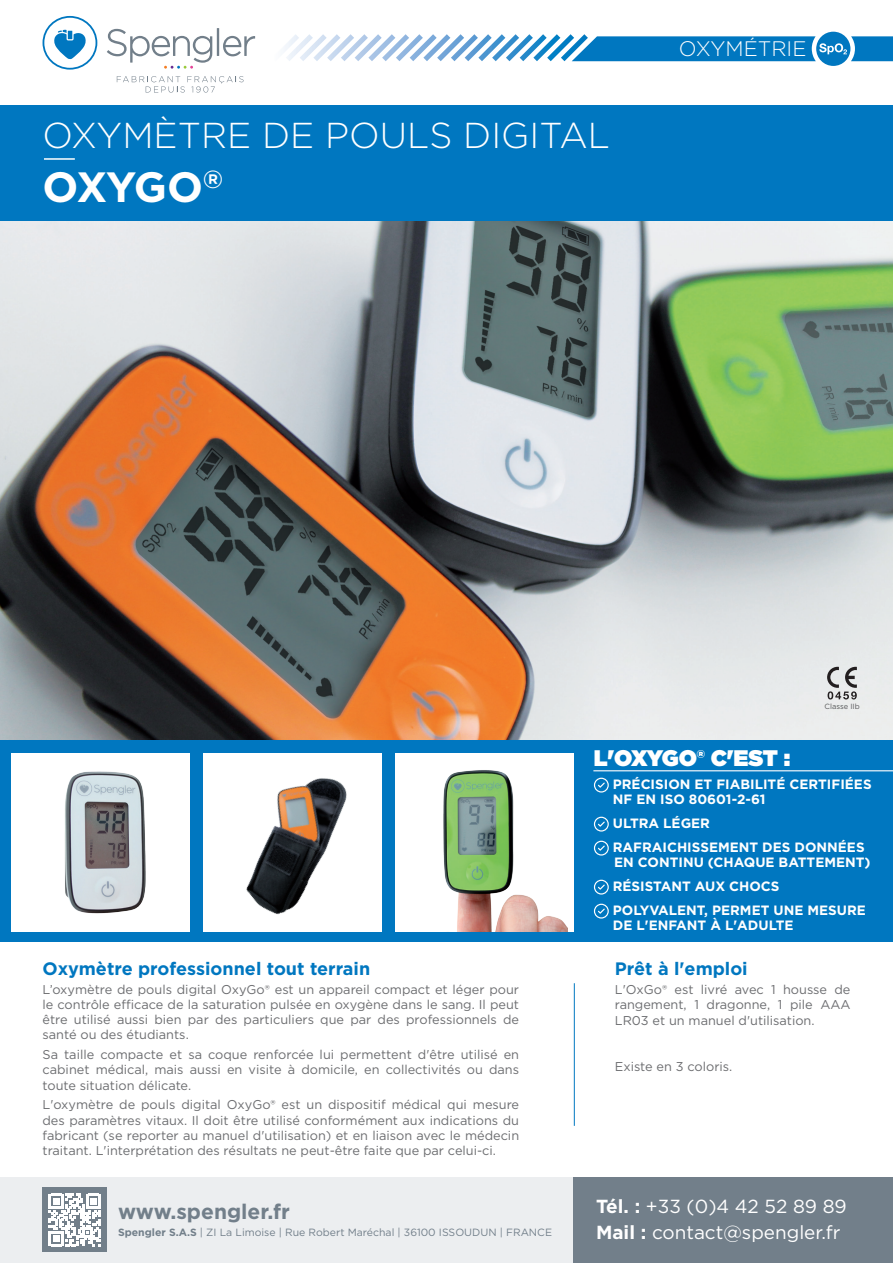
<style>
.page{position:relative;width:893px;height:1263px;background:#fff}
.page>*{position:absolute;margin:0;border:0;box-sizing:border-box;transform-origin:0 0}
.t1{font:700 42.3px "Gotham";letter-spacing:-.04em;color:#fff}
.t2{font:300 36px "Gotham";color:#fff}
.t3{font:900 22.5px "Gotham";letter-spacing:-.03em;color:#fff}
.t4{font:700 21px "Gotham";color:#727f8a}
.t5{font:300 21px "Gotham";color:#fff}
.t6{font:18.9px/26px "Gotham";color:#fff}
.t7{font:700 18px "Gotham";color:#0077c0}
.t8{font:700 13.5px/15px "Gotham";color:#fff}
.t9{font:12.75px/15.3px "Gotham";color:#6c6d70;text-align:justify}
.t10{font:10.5px "Gotham";color:#727f8a}
.t11{font:7.5px "Gotham";color:#57585a}
.s1{font-weight:700}
</style>
<div class="page">
<img style="left:0;top:220px;width:893px;height:520px">
<div style="left:0;top:105px;width:893px;height:115px;background:#0077c0"></div>
<div style="left:0;top:1178px;width:893px;height:85px;background:#eceef0"></div>
<div style="left:43px;top:1187px;width:64px;height:65px;background:#727f8a"></div>
<svg style="left:49px;top:1194px;width:52px;height:52px"></svg>
<div style="left:0;top:740px;width:893px;height:202px;background:#0077c0"></div>
<div style="left:12px;top:753px;width:178px;height:178px;background:#fff"></div>
<img style="left:65px;top:771px;width:81px;height:143px">
<img style="left:204px;top:753px;width:178px;height:178px">
<div style="left:395px;top:753px;width:179px;height:178px;background:#fff"></div>
<img style="left:443px;top:770px;width:124px;height:161px">
<svg style="left:594px;top:778px;width:15px;height:14px"></svg>
<svg style="left:594px;top:817px;width:15px;height:14px"></svg>
<svg style="left:594px;top:841px;width:15px;height:14px"></svg>
<svg style="left:594px;top:880px;width:15px;height:14px"></svg>
<svg style="left:594px;top:904px;width:15px;height:14px"></svg>
<hr style="left:593px;top:770px;width:300px;height:1px;background:#fff">
<hr style="left:574px;top:983px;width:1px;height:143px;background:#0077c0">
<svg style="left:43px;top:16px;width:54px;height:54px"></svg>
<svg style="left:117px;top:76px;width:127px;height:17px"></svg>
<svg style="left:107px;top:28px;width:148px;height:41px"></svg>
<div style="left:574px;top:1178px;width:319px;height:85px;background:#727f8a"></div>
<hr style="left:44px;top:158px;width:31px;height:2px;background:#fff">
<svg style="left:827px;top:667px;width:30px;height:32px"></svg>
<svg style="left:284px;top:31px;width:609px;height:35px"></svg>
<p class="t2" style="left:43px;top:112px;width:569px">OXYMÈTRE DE POULS DIGITAL</p>
<p class="t1" style="left:43px;top:159px;width:182px">OXYGO<sup>®</sup></p>
<p class="t5" style="left:679px;top:35px;width:129px">OXYMÉTRIE</p>
<p class="t3" style="left:594px;top:742px;width:198px">L'OXYGO® C'EST :</p>
<p class="t11" style="left:824px;top:702px;width:37px">Classe IIb</p>
<p class="t8" style="left:613px;top:777px;width:260px">PRÉCISION ET FIABILITÉ CERTIFIÉES<br>NF EN ISO 80601-2-61</p>
<p class="t8" style="left:613px;top:816px;width:99px">ULTRA LÉGER</p>
<p class="t8" style="left:613px;top:840px;width:253px">RAFRAICHISSEMENT DES DONNÉES</p>
<p class="t8" style="left:614px;top:855px;width:258px">EN CONTINU (CHAQUE BATTEMENT)</p>
<p class="t8" style="left:613px;top:879px;width:168px">RÉSISTANT AUX CHOCS</p>
<p class="t8" style="left:613px;top:903px;width:255px">POLYVALENT, PERMET UNE MESURE<br>DE L'ENFANT À L'ADULTE</p>
<p class="t7" style="left:43px;top:956px;width:329px">Oxymètre professionnel tout terrain</p>
<p class="t7" style="left:615px;top:957px;width:134px">Prêt à l'emploi</p>
<p class="t9" style="left:43px;top:981px;width:478px">L’oxymètre de pouls digital OxyGo® est un appareil compact et léger pour le contrôle efficace de la saturation pulsée en oxygène dans le sang. Il peut être utilisé aussi bien par des particuliers que par des professionnels de santé ou des étudiants.</p>
<p class="t9" style="left:43px;top:1046px;width:478px">Sa taille compacte et sa coque renforcée lui permettent d'être utilisé en cabinet médical, mais aussi en visite à domicile, en collectivités ou dans toute situation délicate.</p>
<p class="t9" style="left:43px;top:1097px;width:478px">L'oxymètre de pouls digital OxyGo® est un dispositif médical qui mesure des paramètres vitaux. Il doit être utilisé conformément aux indications du fabricant (se reporter au manuel d'utilisation) et en liaison avec le médecin traitant. L'interprétation des résultats ne peut-être faite que par celui-ci.</p>
<p class="t4" style="left:118px;top:1198px;width:173px">www.spengler.fr</p>
<p class="t10" style="left:118px;top:1225px;width:435px"><span class="s1">Spengler S.A.S</span> | ZI La Limoise | Rue Robert Maréchal | 36100 ISSOUDUN | FRANCE</p>
<p class="t9" style="left:615px;top:982px;width:237px">L'OxGo® est livré avec 1 housse de rangement, 1 dragonne, 1 pile AAA LR03 et un manuel d'utilisation.</p>
<p class="t9" style="left:615px;top:1059px;width:119px">Existe en 3 coloris.</p>
<p class="t6" style="left:596px;top:1193px;width:252px"><span class="s1">Tél. :</span> +33 (0)4 42 52 89 89<br><span class="s1">Mail :</span> contact@spengler.fr</p>
</div>
